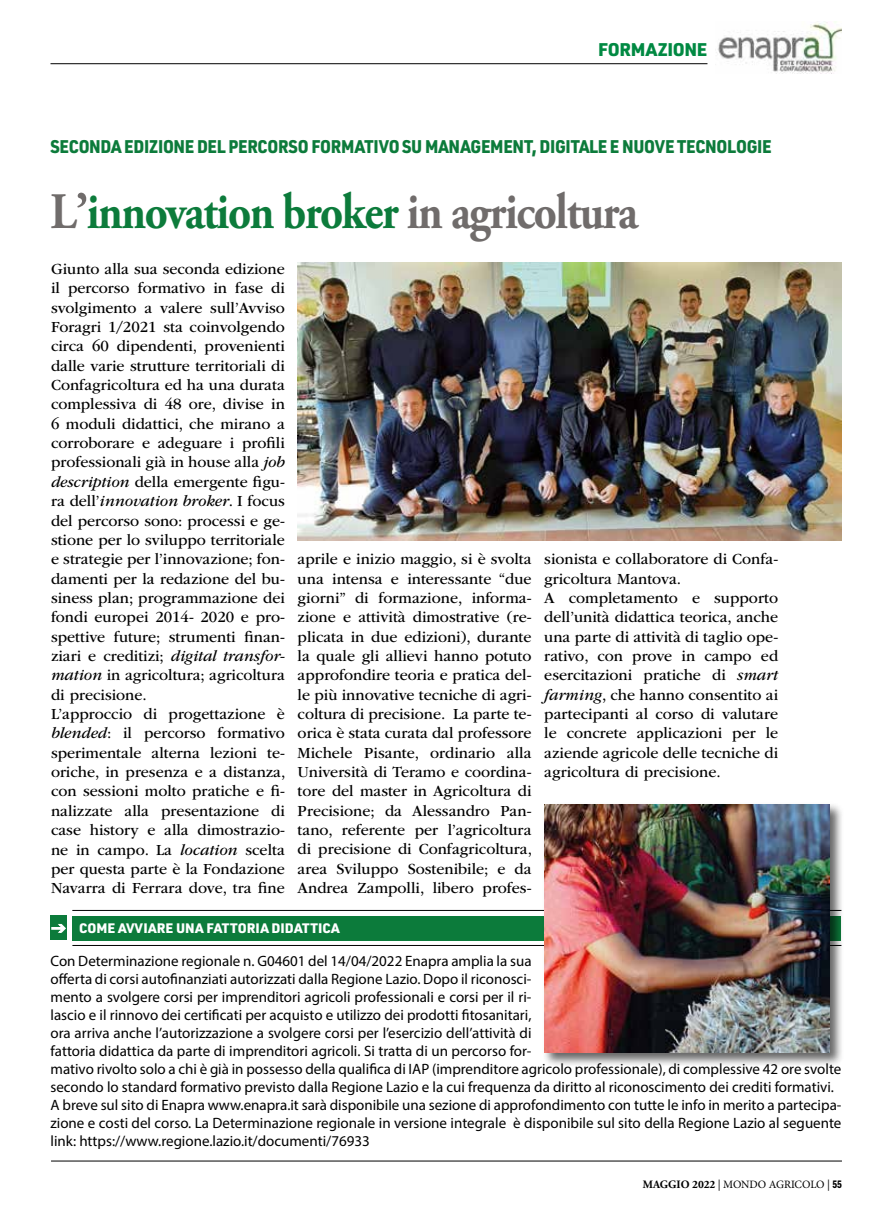
<style>
.page{position:relative;width:893px;height:1212px;background:#fff}
.page>*{position:absolute;margin:0;border:0;box-sizing:border-box;transform-origin:0 0}
.t1{font:700 51px "Adobe Garamond Pro";letter-spacing:-.03em;color:#0c7b3b;scale:.88 1}
.t2{font:900 18px "URWDIN";letter-spacing:-.02em;color:#0c7b3b;scale:.91 1}
.t3{font:900 18px "URWDIN";letter-spacing:-.02em;color:#008942}
.t4{font:16.2px/19.4px "ITC Garamond Std";color:#000}
.t5{font:15px/18px "Myriad Pro";color:#000}
.t6{font:900 13.5px "URWDIN";letter-spacing:.005em;color:#fff}
.t7{font:11.25px "Minion Pro";letter-spacing:-.015em;color:#000}
.s1{color:#706c6b}
.s2{font-style:italic}
.s3{font-family:"Adobe Garamond Pro";font-weight:700}
.s4{font-family:"Franklin Gothic URW Com Dem"}
</style>
<div class="page">
<hr style="left:51px;top:1161px;width:791px;height:1px;background:#000">
<img style="left:716px;top:22px;width:126px;height:52px">
<hr style="left:50px;top:63px;width:657px;height:1px;background:#000">
<img style="left:298px;top:263px;width:544px;height:277px">
<div style="left:50px;top:916px;width:17px;height:24px;background:#0c7b3b"></div>
<div style="left:72px;top:916px;width:769px;height:24px;background:#0c7b3b"></div>
<hr style="left:72px;top:910px;width:769px;height:1px;background:#000">
<hr style="left:72px;top:945px;width:769px;height:1px;background:#000">
<div style="left:542px;top:802px;width:302px;height:265px;background:#000;opacity:.6"></div>
<img style="left:544px;top:804px;width:285px;height:249px">
<p class="t3" style="left:598px;top:37px;width:111px">FORMAZIONE</p>
<p class="t2" style="left:50px;top:134px;width:794px">SECONDA EDIZIONE DEL PERCORSO FORMATIVO SU MANAGEMENT, DIGITALE E NUOVE TECNOLOGIE</p>
<h1 class="t1" style="left:50px;top:182px;width:669px"><span class="s1">L’</span>innovation broker <span class="s1">in agricoltura</span></h1>
<p class="t4" style="left:51px;top:259px;width:236px">Giunto alla sua seconda edizione il percorso formativo in fase di svolgimento a valere sull’Avviso Foragri 1/2021 sta coinvolgendo circa 60 dipendenti, provenienti dalle varie strutture territoriali di Confagricoltura ed ha una durata complessiva di 48 ore, divise in 6 moduli didattici, che mirano a corroborare e adeguare i profili professionali già in house alla <span class="s2">job description</span> della emergente figu&shy;ra dell’<span class="s2">innovation broker</span>. I focus del percorso sono: processi e ge&shy;stione per lo sviluppo territoriale e strategie per l’innovazione; fon&shy;damenti per la redazione del bu&shy;siness plan; programmazione dei fondi europei 2014- 2020 e pro&shy;spettive future; strumenti finan&shy;ziari e creditizi; <span class="s2">digital transfor&shy;mation</span> in agricoltura; agricoltura di precisione.<br>L’approccio di progettazione è <span class="s2">blended</span>: il percorso formativo sperimentale alterna lezioni te&shy;oriche, in presenza e a distanza, con sessioni molto pratiche e fi&shy;nalizzate alla presentazione di case history e alla dimostrazio&shy;ne in campo. La <span class="s2">location</span> scelta per questa parte è la Fondazione Navarra di Ferrara dove, tra fine</p>
<p class="t4" style="left:298px;top:549px;width:236px;text-align:justify">aprile e inizio maggio, si è svolta una intensa e interessante “due giorni” di formazione, informa&shy;zione e attività dimostrative (re&shy;plicata in due edizioni), durante la quale gli allievi hanno potuto approfondire teoria e pratica del&shy;le più innovative tecniche di agri&shy;coltura di precisione. La parte te&shy;orica è stata curata dal professore Michele Pisante, ordinario alla Università di Teramo e coordina&shy;tore del master in Agricoltura di Precisione; da Alessandro Pan&shy;tano, referente per l’agricoltura di precisione di Confagricoltura, area Sviluppo Sostenibile; e da Andrea Zampolli, libero profes-</p>
<p class="t4" style="left:544px;top:549px;width:235px">sionista e collaboratore di Confa&shy;gricoltura Mantova.<br>A completamento e supporto dell’unità didattica teorica, anche una parte di attività di taglio ope&shy;rativo, con prove in campo ed esercitazioni pratiche di <span class="s2">smart farming</span>, che hanno consentito ai partecipanti al corso di valutare le concrete applicazioni per le aziende agricole delle tecniche di agricoltura di precisione.</p>
<p class="t6" style="left:79px;top:919px;width:262px">COME AVVIARE UNA FATTORIA DIDATTICA</p>
<p class="t5" style="left:50px;top:951px;width:792px">Con Determinazione regionale n. G04601 del 14/04/2022 Enapra amplia la sua<br>offerta di corsi autofinanziati autorizzati dalla Regione Lazio. Dopo il riconosci-<br>mento a svolgere corsi per imprenditori agricoli professionali e corsi per il ri-<br>lascio e il rinnovo dei certificati per acquisto e utilizzo dei prodotti fitosanitari,<br>ora arriva anche l’autorizzazione a svolgere corsi per l’esercizio dell’attività di<br>fattoria didattica da parte di imprenditori agricoli. Si tratta di un percorso for-<br>mativo rivolto solo a chi è già in possesso della qualifica di IAP (imprenditore agricolo professionale), di complessive 42 ore svolte secondo lo standard formativo previsto dalla Regione Lazio e la cui frequenza da diritto al riconoscimento dei crediti formativi.<br>A breve sul sito di Enapra www.enapra.it sarà disponibile una sezione di approfondimento con tutte le info in merito a partecipa&shy;zione e costi del corso. La Determinazione regionale in versione integrale è disponibile sul sito della Regione Lazio al seguente link: https://www.regione.lazio.it/documenti/76933</p>
<p class="t7" style="left:643px;top:1177px;width:201px"><span class="s3">MAGGIO 2022</span> | MONDO AGRICOLO | <span class="s4">55</span></p>
</div>
